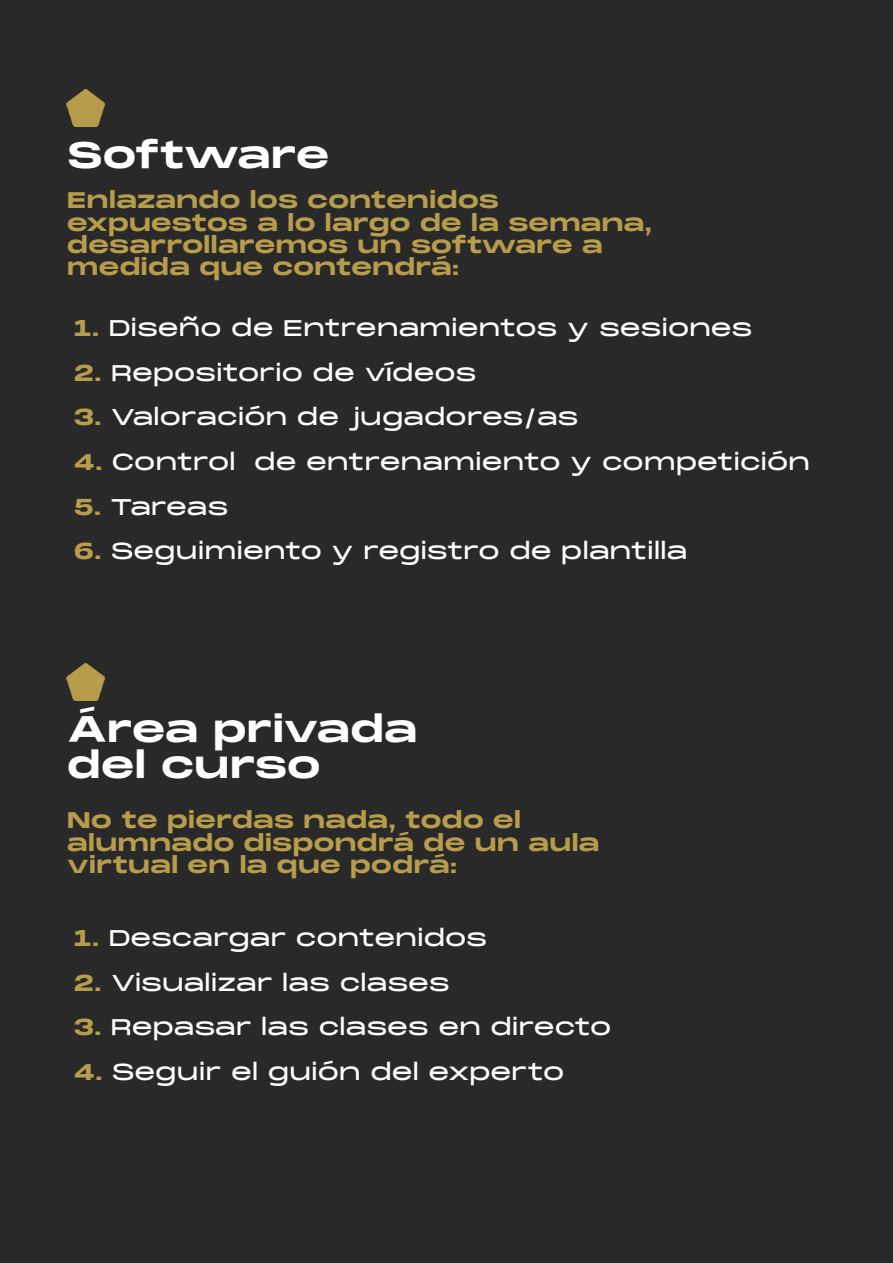
<style>
.page{position:relative;width:893px;height:1263px;background:#292929}
.page>*{position:absolute;margin:0;border:0;box-sizing:border-box;transform-origin:0 0}
.t1{font:700 36px/35.7px "Monument Extended";letter-spacing:-.025em;color:#fff}
.t2{font:22.5px "Monument Extended";letter-spacing:-.02em;color:#fff}
.t3{font:700 22.5px/22.2px "Monument Extended";letter-spacing:-.01em;color:#b79d4b}
.s1{font-weight:700;color:#b79d4b}
</style>
<div class="page">
<img style="left:67px;top:664px;width:38px;height:36px">
<img style="left:67px;top:90px;width:38px;height:36px">
<h1 class="t1" style="left:67px;top:141px;width:264px">Software</h1>
<p class="t3" style="left:67px;top:192px;width:587px">Enlazando los contenidos expuestos a lo largo de la semana, desarrollaremos un software a medida que contendrá:</p>
<p class="t2" style="left:73px;top:318px;width:681px"><span class="s1">1.</span> Diseño de Entrenamientos y sesiones</p>
<p class="t2" style="left:73px;top:363px;width:405px"><span class="s1">2.</span> Repositorio de vídeos</p>
<p class="t2" style="left:73px;top:407px;width:507px"><span class="s1">3.</span> Valoración de jugadores/as</p>
<p class="t2" style="left:73px;top:452px;width:738px"><span class="s1">4.</span> Control de entrenamiento y competición</p>
<p class="t2" style="left:73px;top:497px;width:157px"><span class="s1">5.</span> Tareas</p>
<p class="t2" style="left:73px;top:541px;width:616px"><span class="s1">6.</span> Seguimiento y registro de plantilla</p>
<h1 class="t1" style="left:67px;top:715px;width:352px">Área privada del curso</h1>
<p class="t3" style="left:67px;top:811px;width:534px">No te pierdas nada, todo el alumnado dispondrá de un aula virtual en la que podrá:</p>
<p class="t2" style="left:73px;top:928px;width:416px"><span class="s1">1.</span> Descargar contenidos</p>
<p class="t2" style="left:73px;top:973px;width:378px"><span class="s1">2.</span> Visualizar las clases</p>
<p class="t2" style="left:73px;top:1017px;width:540px"><span class="s1">3.</span> Repasar las clases en directo</p>
<p class="t2" style="left:73px;top:1062px;width:493px"><span class="s1">4.</span> Seguir el guión del experto</p>
</div>
